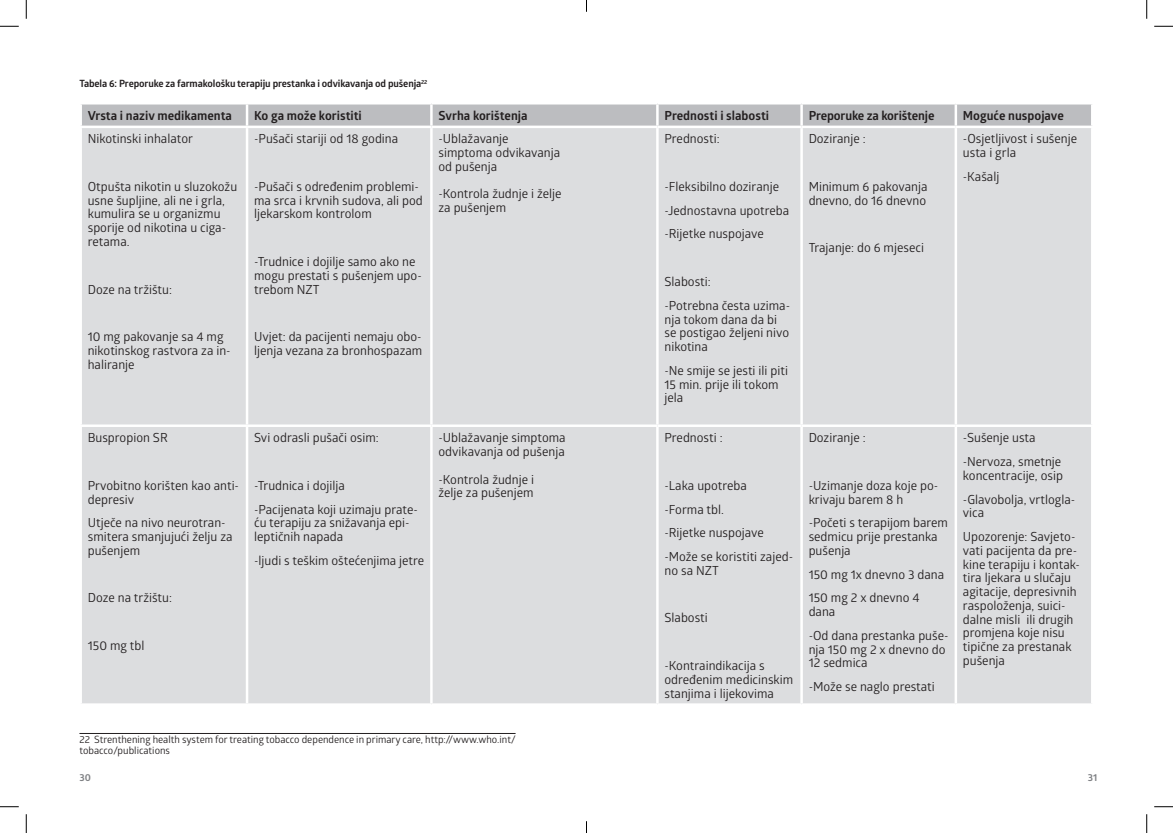
<style>
.page{position:relative;width:1173px;height:833px;background:#fff}
.page>*{position:absolute;margin:0;border:0;box-sizing:border-box;transform-origin:0 0}
.BODY_tekst{font:12.5px/13.8px "Glober";color:#231f20}
.BODY_tekst-2{font:700 12.5px "Glober";color:#231f20}
.FUsNOTE{font:10px/10px "Glober";color:#231f20}
.FUsNOTE-2{font:700 10px "Glober";letter-spacing:-.01em;color:#231f20}
.t1{font:700 10px "Glober";color:#808285}
</style>
<div class="page">
<div style="left:82px;top:104px;width:1008px;height:21px;background:#bcbdc0"></div>
<div style="left:82px;top:128px;width:1008px;height:575px;background:#dcdddf"></div>
<hr style="left:246px;top:128px;width:2px;height:296px;background:#fff">
<hr style="left:430px;top:128px;width:2px;height:296px;background:#fff">
<hr style="left:656px;top:128px;width:2px;height:296px;background:#fff">
<hr style="left:800px;top:128px;width:2px;height:296px;background:#fff">
<hr style="left:954px;top:128px;width:2px;height:296px;background:#fff">
<hr style="left:79px;top:424px;width:168px;height:2px;background:#fff">
<hr style="left:247px;top:424px;width:184px;height:2px;background:#fff">
<hr style="left:246px;top:426px;width:2px;height:277px;background:#fff">
<hr style="left:431px;top:424px;width:226px;height:2px;background:#fff">
<hr style="left:430px;top:426px;width:2px;height:277px;background:#fff">
<hr style="left:657px;top:424px;width:144px;height:2px;background:#fff">
<hr style="left:656px;top:426px;width:2px;height:277px;background:#fff">
<hr style="left:801px;top:424px;width:154px;height:2px;background:#fff">
<hr style="left:800px;top:426px;width:2px;height:277px;background:#fff">
<hr style="left:955px;top:424px;width:138px;height:2px;background:#fff">
<hr style="left:954px;top:426px;width:2px;height:277px;background:#fff">
<hr style="left:246px;top:104px;width:2px;height:21px;background:#fff">
<hr style="left:430px;top:104px;width:2px;height:21px;background:#fff">
<hr style="left:656px;top:104px;width:2px;height:21px;background:#fff">
<hr style="left:800px;top:104px;width:2px;height:21px;background:#fff">
<hr style="left:954px;top:104px;width:2px;height:21px;background:#fff">
<hr style="left:79px;top:732px;width:436px;height:1px;background:#231f20">
<svg style="left:0;top:25px;width:19px;height:2px"></svg>
<svg style="left:1154px;top:25px;width:18px;height:2px"></svg>
<svg style="left:0;top:806px;width:19px;height:1px"></svg>
<svg style="left:1154px;top:806px;width:18px;height:1px"></svg>
<svg style="left:25px;top:0;width:2px;height:19px"></svg>
<svg style="left:25px;top:814px;width:2px;height:18px"></svg>
<svg style="left:1146px;top:0;width:1px;height:19px"></svg>
<svg style="left:1146px;top:814px;width:1px;height:18px"></svg>
<p class="FUsNOTE-2" style="left:79px;top:76px;width:349px">Tabela 6: Preporuke za farmakološku terapiju prestanka i odvikavanja od pušenja<sup>22</sup></p>
<p class="BODY_tekst-2" style="left:88px;top:106px;width:146px">Vrsta i naziv medikamenta</p>
<p class="BODY_tekst-2" style="left:254px;top:106px;width:109px">Ko ga može koristiti</p>
<p class="BODY_tekst-2" style="left:438px;top:106px;width:91px">Svrha korištenja</p>
<p class="BODY_tekst-2" style="left:664px;top:106px;width:106px">Prednosti i slabosti</p>
<p class="BODY_tekst-2" style="left:808px;top:106px;width:127px">Preporuke za korištenje</p>
<p class="BODY_tekst-2" style="left:962px;top:106px;width:102px">Moguće nuspojave</p>
<p class="BODY_tekst" style="left:88px;top:131px;width:107px">Nikotinski inhalator</p>
<p class="BODY_tekst" style="left:88px;top:179px;width:151px">Otpušta nikotin u sluzokožu usne šupljine, ali ne i grla, kumulira se u organizmu sporije od nikotina u ciga&shy;retama.</p>
<p class="BODY_tekst" style="left:88px;top:281px;width:86px">Doze na tržištu:</p>
<p class="BODY_tekst" style="left:88px;top:329px;width:144px">10 mg pakovanje sa 4 mg nikotinskog rastvora za in&shy;haliranje</p>
<p class="BODY_tekst" style="left:254px;top:131px;width:146px">-Pušači stariji od 18 godina</p>
<p class="BODY_tekst" style="left:254px;top:179px;width:170px">-Pušači s određenim problemi&shy;ma srca i krvnih sudova, ali pod ljekarskom kontrolom</p>
<p class="BODY_tekst" style="left:254px;top:254px;width:169px">-Trudnice i dojilje samo ako ne mogu prestati s pušenjem upo&shy;trebom NZT</p>
<p class="BODY_tekst" style="left:254px;top:329px;width:170px">Uvjet: da pacijenti nemaju obo&shy;ljenja vezana za bronhospazam</p>
<p class="BODY_tekst" style="left:438px;top:131px;width:72px">-Ublažavanje</p>
<p class="BODY_tekst" style="left:438px;top:145px;width:123px">simptoma odvikavanja</p>
<p class="BODY_tekst" style="left:438px;top:159px;width:60px">od pušenja</p>
<p class="BODY_tekst" style="left:438px;top:186px;width:124px">-Kontrola žudnje i želje</p>
<p class="BODY_tekst" style="left:438px;top:200px;width:69px">za pušenjem</p>
<p class="BODY_tekst" style="left:664px;top:131px;width:57px">Prednosti:</p>
<p class="BODY_tekst" style="left:664px;top:179px;width:116px">-Fleksibilno doziranje</p>
<p class="BODY_tekst" style="left:664px;top:203px;width:126px">-Jednostavna upotreba</p>
<p class="BODY_tekst" style="left:664px;top:226px;width:101px">-Rijetke nuspojave</p>
<p class="BODY_tekst" style="left:664px;top:274px;width:48px">Slabosti:</p>
<p class="BODY_tekst" style="left:664px;top:298px;width:127px">-Potrebna česta uzima&shy;nja tokom dana da bi se postigao željeni nivo nikotina</p>
<p class="BODY_tekst" style="left:664px;top:363px;width:125px">-Ne smije se jesti ili piti<br>15 min. prije ili tokom jela</p>
<p class="BODY_tekst" style="left:962px;top:131px;width:116px">-Osjetljivost i sušenje usta i grla</p>
<p class="BODY_tekst" style="left:962px;top:169px;width:38px">-Kašalj</p>
<p class="BODY_tekst" style="left:808px;top:131px;width:59px">Doziranje :</p>
<p class="BODY_tekst" style="left:808px;top:179px;width:120px">Minimum 6 pakovanja dnevno, do 16 dnevno</p>
<p class="BODY_tekst" style="left:808px;top:240px;width:117px">Trajanje: do 6 mjeseci</p>
<p class="BODY_tekst" style="left:88px;top:430px;width:81px">Buspropion SR</p>
<p class="BODY_tekst" style="left:88px;top:477px;width:153px">Prvobitno korišten kao anti&shy;depresiv</p>
<p class="BODY_tekst" style="left:88px;top:515px;width:146px">Utječe na nivo neurotran&shy;smitera smanjujući želju za pušenjem</p>
<p class="BODY_tekst" style="left:88px;top:590px;width:86px">Doze na tržištu:</p>
<p class="BODY_tekst" style="left:88px;top:637px;width:58px">150 mg tbl</p>
<p class="BODY_tekst" style="left:254px;top:430px;width:126px">Svi odrasli pušači osim:</p>
<p class="BODY_tekst" style="left:254px;top:477px;width:92px">-Trudnica i dojilja</p>
<p class="BODY_tekst" style="left:254px;top:501px;width:165px">-Pacijenata koji uzimaju prate&shy;ću terapiju za snižavanja epi&shy;leptičnih napada</p>
<p class="BODY_tekst" style="left:254px;top:552px;width:172px">-ljudi s teškim oštećenjima jetre</p>
<p class="BODY_tekst" style="left:438px;top:430px;width:129px">-Ublažavanje simptoma</p>
<p class="BODY_tekst" style="left:438px;top:444px;width:128px">odvikavanja od pušenja</p>
<p class="BODY_tekst" style="left:438px;top:471px;width:97px">-Kontrola žudnje i</p>
<p class="BODY_tekst" style="left:438px;top:485px;width:97px">želje za pušenjem</p>
<p class="BODY_tekst" style="left:664px;top:430px;width:60px">Prednosti :</p>
<p class="BODY_tekst" style="left:664px;top:477px;width:84px">-Laka upotreba</p>
<p class="BODY_tekst" style="left:664px;top:501px;width:61px">-Forma tbl.</p>
<p class="BODY_tekst" style="left:664px;top:525px;width:101px">-Rijetke nuspojave</p>
<p class="BODY_tekst" style="left:664px;top:549px;width:130px">-Može se koristiti zajed&shy;no sa NZT</p>
<p class="BODY_tekst" style="left:664px;top:610px;width:45px">Slabosti</p>
<p class="BODY_tekst" style="left:664px;top:657px;width:130px">-Kontraindikacija s određenim medicinskim stanjima i lijekovima</p>
<p class="BODY_tekst" style="left:808px;top:430px;width:59px">Doziranje :</p>
<p class="BODY_tekst" style="left:808px;top:477px;width:131px">-Uzimanje doza koje po&shy;krivaju barem 8 h</p>
<p class="BODY_tekst" style="left:808px;top:515px;width:141px">-Početi s terapijom barem sedmicu prije prestanka pušenja</p>
<p class="BODY_tekst" style="left:808px;top:566px;width:137px">150 mg 1x dnevno 3 dana</p>
<p class="BODY_tekst" style="left:808px;top:590px;width:112px">150 mg 2 x dnevno 4 dana</p>
<p class="BODY_tekst" style="left:808px;top:627px;width:141px">-Od dana prestanka puše&shy;nja 150 mg 2 x dnevno do<br>12 sedmica</p>
<p class="BODY_tekst" style="left:808px;top:679px;width:128px">-Može se naglo prestati</p>
<p class="BODY_tekst" style="left:962px;top:430px;width:74px">-Sušenje usta</p>
<p class="BODY_tekst" style="left:962px;top:454px;width:101px">-Nervoza, smetnje koncentracije, osip</p>
<p class="BODY_tekst" style="left:962px;top:491px;width:114px">-Glavobolja, vrtlogla&shy;vica</p>
<p class="BODY_tekst" style="left:962px;top:529px;width:118px">Upozorenje: Savjeto&shy;vati pacijenta da pre&shy;kine terapiju i kontak&shy;tira ljekara u slučaju agitacije, depresivnih raspoloženja, suici&shy;dalne misli ili drugih promjena koje nisu tipične za prestanak pušenja</p>
<p class="FUsNOTE" style="left:79px;top:734px;width:437px">22 Strenthening health system for treating tobacco dependence in primary care, http://www.who.int/ tobacco/publications</p>
<p class="t1" style="left:79px;top:770px;width:13px">30</p>
<p class="t1" style="left:1087px;top:770px;width:11px">31</p>
</div>
